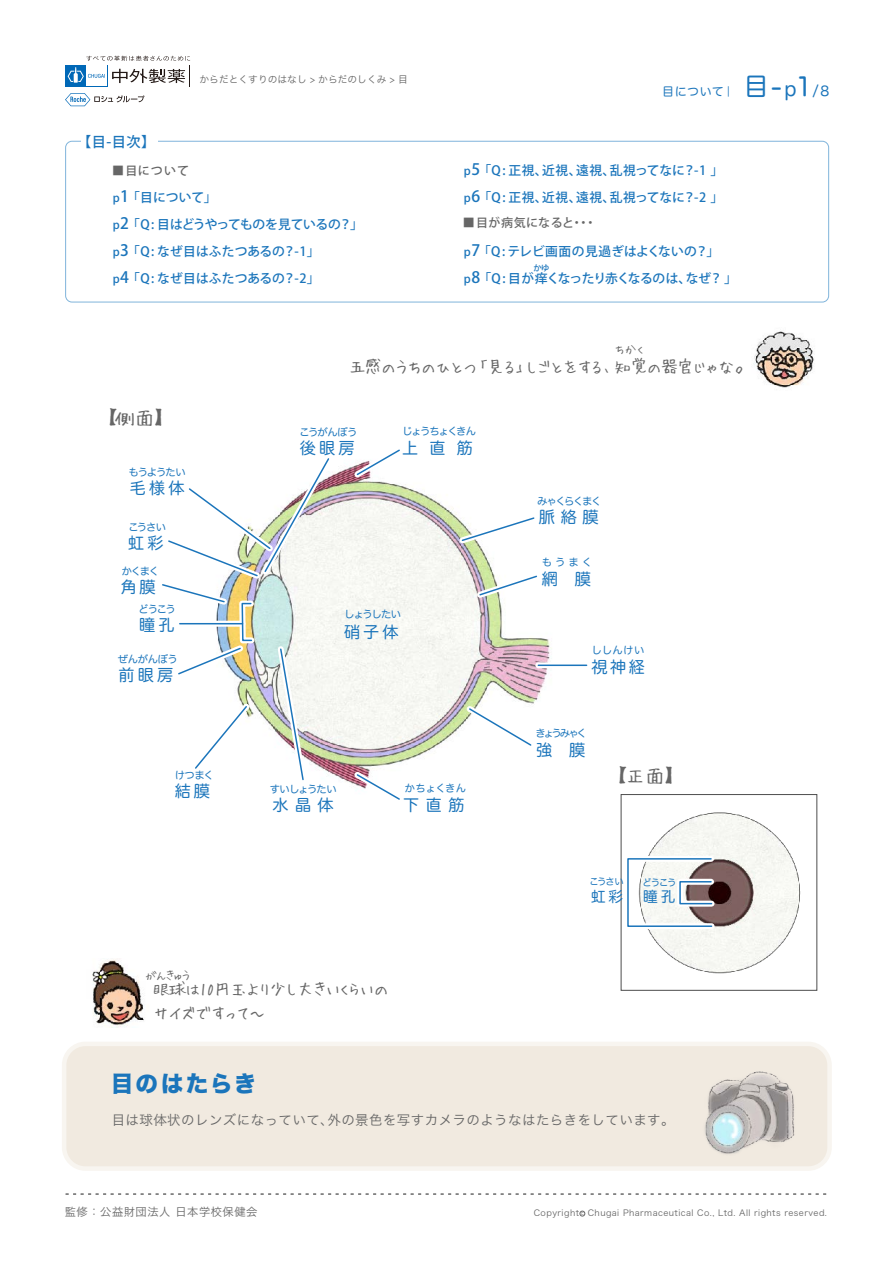
<style>
.page{position:relative;width:893px;height:1263px;background:#fff}
.page>*{position:absolute;margin:0;border:0;box-sizing:border-box;transform-origin:0 0}
.t1{font:22.5px "Hira Kaku Std N W8";letter-spacing:.105em;color:#1b75bb}
.t2{font:19.95px "Hui Font P";color:#666}
.t3{font:16.5px/24px "Hui Font P";letter-spacing:-.025em;color:#666}
.t4{font:16.05px "Hira Maru Pro W4";letter-spacing:.2em;color:#1b75bb}
.t5{font:14.55px "Hira Maru Pro W4";color:#1b75bb}
.t6{font:500 14.25px "Koz Go Pro";color:#1b75bb}
.t7{font:13.5px "Hira Kaku Pro W3";letter-spacing:.03em;color:#666}
.t8{font:500 12.75px/27px "Koz Go Pro";color:#1b75bb}
.t9{font:500 12.75px "Koz Go Pro";letter-spacing:.03em;color:#1b75bb}
.t10{font:500 12.75px "Koz Go Pro";letter-spacing:-.035em;color:#1b75bb}
.t11{font:500 12px "Koz Go Pro";letter-spacing:.03em;color:#666}
.t12{font:12px "Hira Maru Pro W4";letter-spacing:.035em;color:#1b75bb}
.t13{font:12px "Hui Font P";letter-spacing:-.125em;color:#666}
.t14{font:11.25px "Hira Kaku Pro W3";letter-spacing:.05em;color:#666}
.t15{font:10.35px "Hira Maru Pro W4";letter-spacing:-.1em;color:#1b75bb}
.t16{font:10.35px "Hira Maru Pro W4";letter-spacing:-.13em;color:#1b75bb}
.t17{font:10.35px "Hira Maru Pro W4";letter-spacing:-.135em;color:#1b75bb}
.t18{font:9.75px "Hira Kaku Pro W3";color:#666}
.t19{font:9.3px "Hira Maru Pro W4";letter-spacing:-.105em;color:#1b75bb}
.t20{font:8.55px "Hira Kaku Pro W3";letter-spacing:.05em;color:#666}
.t21{font:500 8.25px "Koz Go Pro";color:#1b75bb}
.s1{font-family:"Hira Maru Pro N W4";font-size:25.5px}
.s2{font-family:"Hira Maru Pro N W4";font-size:19.5px}
.s3{font-size:13.5px}
.s4{font-size:11.4px}
.s5{font-size:15.6px}
.s6{font-size:5.4px}
</style>
<div class="page">
<div style="left:64px;top:1044px;width:765px;height:124px;background:#f1eae0;border-radius:21px"></div>
<div style="left:62px;top:1042px;width:770px;height:129px;border:4px solid #f8f5f0;border-radius:21px"></div>
<img style="left:753px;top:331px;width:61px;height:57px">
<img style="left:92px;top:959px;width:52px;height:68px">
<img style="left:337px;top:468px;width:215px;height:314px">
<img style="left:649px;top:812px;width:152px;height:162px">
<div style="left:538px;top:662px;width:49px;height:6px;background:#fff"></div>
<svg style="left:455px;top:511px;width:86px;height:37px"></svg>
<svg style="left:461px;top:701px;width:78px;height:52px"></svg>
<svg style="left:472px;top:569px;width:72px;height:33px"></svg>
<svg style="left:349px;top:767px;width:58px;height:33px"></svg>
<svg style="left:349px;top:449px;width:58px;height:34px"></svg>
<hr style="left:538px;top:664px;width:49px;height:2px;background:#1b75bb">
<svg style="left:162px;top:458px;width:175px;height:323px"></svg>
<svg style="left:622px;top:853px;width:96px;height:79px"></svg>
<div style="left:65px;top:141px;width:764px;height:161px;border:1px solid #80b4db;border-radius:6px"></div>
<div style="left:81px;top:131px;width:76px;height:20px;background:#fff"></div>
<img style="left:704px;top:1071px;width:91px;height:83px">
<svg style="left:66px;top:1193px;width:761px;height:1px"></svg>
<div style="left:65px;top:65px;width:42px;height:22px;background:#0068b7"></div>
<svg style="left:65px;top:93px;width:79px;height:13px"></svg>
<svg style="left:68px;top:56px;width:123px;height:31px"></svg>
<svg style="left:580px;top:1211px;width:5px;height:5px"></svg>
<p class="t6" style="left:77px;top:132px;width:80px">【目-目次】</p>
<p class="t18" style="left:200px;top:70px;width:210px">からだとくすりのはなし &gt; からだのしくみ &gt; 目</p>
<p class="t12" style="left:662px;top:81px;width:168px">目について｜ <span class="s1">目-</span><span class="s2">p</span><span class="s1">1</span><span class="s3">/8</span></p>
<p class="t11" style="left:112px;top:162px;width:79px">■目について</p>
<p class="t9" style="left:464px;top:162px;width:261px"><span class="s4">p</span><span class="s5">5</span>「Q: 正視、近視、遠視、乱視ってなに？-1 」</p>
<p class="t8" style="left:113px;top:184px;width:105px"><span class="s4">p</span><span class="s5">1</span>「目について」</p>
<p class="t10" style="left:113px;top:216px;width:252px"><span class="s4">p</span><span class="s5">2</span>「Q: 目はどうやってものを見ているの？」</p>
<p class="t8" style="left:113px;top:238px;width:208px"><span class="s4">p</span><span class="s5">3</span>「Q: なぜ目はふたつあるの？-1」<span class="s4">p</span><span class="s5">4</span>「Q: なぜ目はふたつあるの？-2」</p>
<p class="t9" style="left:464px;top:189px;width:261px"><span class="s4">p</span><span class="s5">6</span>「Q: 正視、近視、遠視、乱視ってなに？-2 」</p>
<p class="t8" style="left:464px;top:238px;width:274px"><span class="s4">p</span><span class="s5">7</span>「Q: テレビ画面の見過ぎはよくないの？」<span class="s4">p</span><span class="s5">8</span>「Q : 目が痒くなったり赤くなるのは、なぜ？ 」</p>
<p class="t11" style="left:463px;top:215px;width:135px">■目が病気になると・・・</p>
<p class="t21" style="left:534px;top:262px;width:17px">かゆ</p>
<p class="t13" style="left:614px;top:342px;width:31px">ちかく</p>
<h2 class="t2" style="left:106px;top:405px;width:61px">【側面】</h2>
<p class="t15" style="left:128px;top:463px;width:59px">もうようたい</p>
<p class="t4" style="left:130px;top:474px;width:56px">毛様体</p>
<p class="t15" style="left:128px;top:518px;width:39px">こうさい</p>
<p class="t4" style="left:128px;top:529px;width:37px">虹彩</p>
<p class="t15" style="left:122px;top:562px;width:39px">かくまく</p>
<p class="t4" style="left:121px;top:573px;width:37px">角膜</p>
<p class="t15" style="left:138px;top:600px;width:39px">どうこう</p>
<p class="t4" style="left:139px;top:611px;width:37px">瞳孔</p>
<p class="t15" style="left:118px;top:650px;width:61px">ぜんがんぼう</p>
<p class="t4" style="left:119px;top:661px;width:56px">前眼房</p>
<p class="t15" style="left:175px;top:766px;width:40px">けつまく</p>
<p class="t4" style="left:175px;top:777px;width:37px">結膜</p>
<p class="t3" style="left:349px;top:354px;width:402px">五感のうちのひとつ「見る」しごとをする、知覚の器官じゃな。</p>
<p class="t15" style="left:299px;top:423px;width:60px">こうがんぼう</p>
<p class="t4" style="left:300px;top:434px;width:56px">後眼房</p>
<p class="t16" style="left:402px;top:422px;width:75px">じょうちょくきん</p>
<p class="t4" style="left:402px;top:434px;width:72px">上直筋</p>
<p class="t15" style="left:344px;top:605px;width:58px">しょうしたい</p>
<p class="t4" style="left:344px;top:617px;width:56px">硝子体</p>
<p class="t15" style="left:270px;top:780px;width:68px">すいしょうたい</p>
<p class="t4" style="left:273px;top:791px;width:63px">水晶体</p>
<p class="t15" style="left:405px;top:779px;width:63px">かちょくきん</p>
<p class="t4" style="left:403px;top:791px;width:63px">下直筋</p>
<p class="t17" style="left:537px;top:492px;width:66px">みゃくらくまく</p>
<p class="t4" style="left:539px;top:503px;width:61px">脈絡膜</p>
<p class="t15" style="left:542px;top:553px;width:52px">もうまく</p>
<p class="t4" style="left:542px;top:565px;width:51px">網 膜</p>
<p class="t15" style="left:592px;top:641px;width:54px">ししんけい</p>
<p class="t4" style="left:591px;top:653px;width:55px">視神経</p>
<p class="t15" style="left:536px;top:724px;width:53px">きょうみゃく</p>
<p class="t4" style="left:536px;top:736px;width:51px">強 膜</p>
<h2 class="t2" style="left:615px;top:762px;width:62px">【正面】</h2>
<p class="t19" style="left:589px;top:874px;width:36px">こうさい</p>
<p class="t5" style="left:591px;top:884px;width:34px">虹彩</p>
<p class="t19" style="left:642px;top:874px;width:35px">どうこう</p>
<p class="t5" style="left:643px;top:884px;width:34px">瞳孔</p>
<p class="t13" style="left:145px;top:967px;width:47px">がんきゅう</p>
<p class="t3" style="left:153px;top:975px;width:237px">眼球は10円玉より少し大きいくらいのサイズですって〜</p>
<h1 class="t1" style="left:111px;top:1071px;width:147px">目のはたらき</h1>
<p class="t7" style="left:112px;top:1107px;width:564px">目は球体状のレンズになっていて、外の景色を写すカメラのようなはたらきをしています。</p>
<p class="t14" style="left:65px;top:1202px;width:194px">監修：公益財団法人 日本学校保健会</p>
<p class="t20" style="left:534px;top:1205px;width:295px">Copyright <span class="s6">c</span> Chugai Pharmaceutical Co., Ltd. All rights reserved.</p>
</div>
